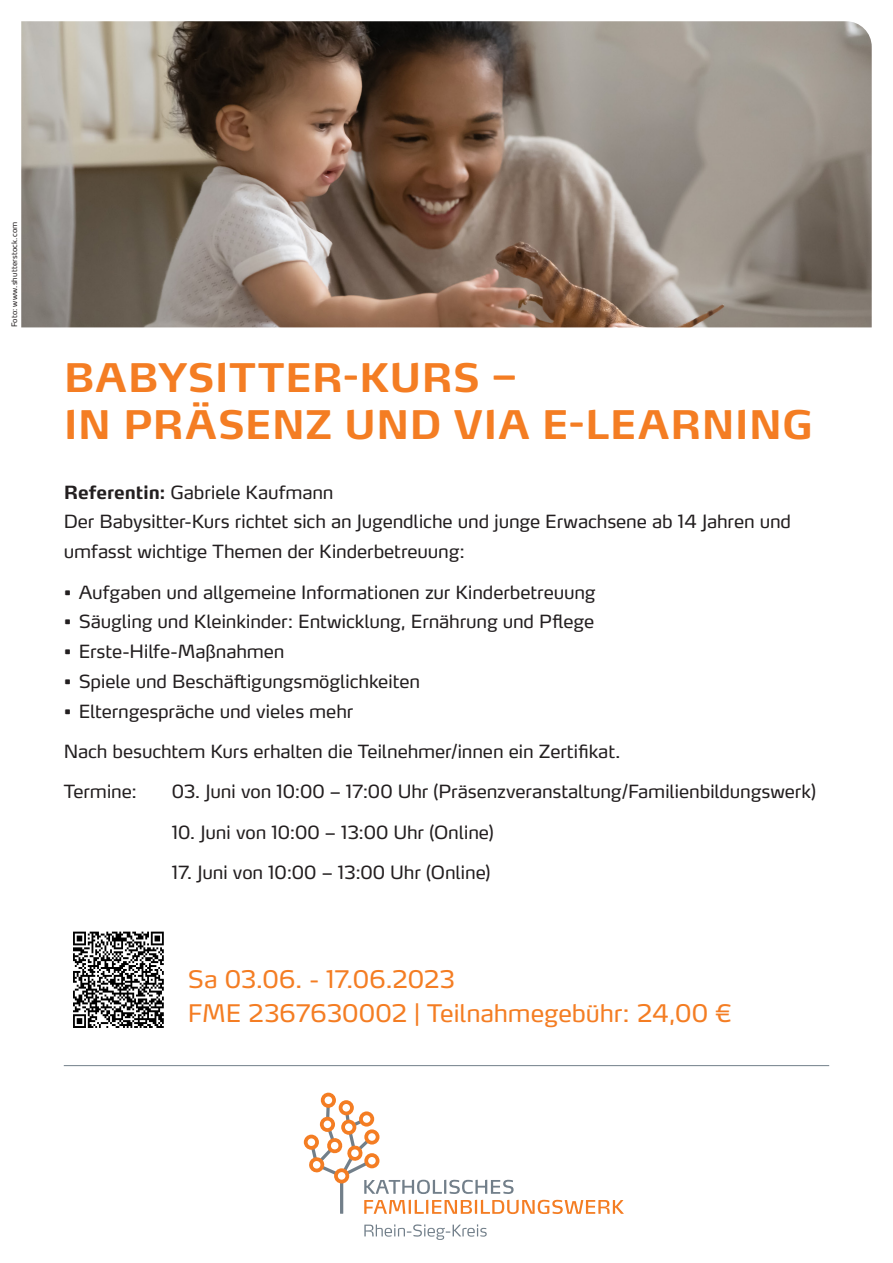
<style>
.page{position:relative;width:893px;height:1263px;background:#fff}
.page>*{position:absolute;margin:0;border:0;box-sizing:border-box;transform-origin:0 0}
._01_Headline_1_Ordnu{font:700 39px/46.8px "Max OT";letter-spacing:.005em;color:#f47d23}
._03_Grundtext_12pt{font:24px/34px "Max OT";letter-spacing:-.005em;color:#f47d23}
._03_Grundtext_12pt-2{font:18px/29.7px "Max OT";letter-spacing:-.01em;color:#231f20}
._05_Copyright_Bild{font:7.5px "Max OT";letter-spacing:.02em;color:#231f20}
.s1{font-weight:700}
</style>
<div class="page">
<img style="left:21px;top:21px;width:851px;height:306px">
<hr style="left:64px;top:1065px;width:765px;height:1px;background:#727f8a">
<img style="left:73px;top:931px;width:91px;height:97px">
<svg style="left:304px;top:1092px;width:320px;height:122px"></svg>
<svg style="left:364px;top:1224px;width:123px;height:16px"></svg>
<p class="_05_Copyright_Bild" style="left:9px;top:327px;width:107px;rotate:-90deg">Foto: www.shutterstock.com</p>
<p class="_01_Headline_1_Ordnu" style="left:64px;top:354px;width:751px">BABYSITTER-KURS –<br>IN PRÄSENZ UND VIA E-LEARNING</p>
<p class="_03_Grundtext_12pt-2" style="left:64px;top:477px;width:729px"><span class="s1">Referentin:</span> Gabriele Kaufmann<br>Der Babysitter-Kurs richtet sich an Jugendliche und junge Erwachsene ab 14 Jahren und umfasst wichtige Themen der Kinderbetreuung:</p>
<p class="_03_Grundtext_12pt-2" style="left:64px;top:577px;width:533px">• Aufgaben und allgemeine Informationen zur Kinderbetreuung</p>
<p class="_03_Grundtext_12pt-2" style="left:64px;top:607px;width:532px">• Säugling und Kleinkinder: Entwicklung, Ernährung und Pflege</p>
<p class="_03_Grundtext_12pt-2" style="left:64px;top:636px;width:222px">• Erste-Hilfe-Maßnahmen</p>
<p class="_03_Grundtext_12pt-2" style="left:64px;top:666px;width:358px">• Spiele und Beschäftigungsmöglichkeiten</p>
<p class="_03_Grundtext_12pt-2" style="left:64px;top:696px;width:291px">• Elterngespräche und vieles mehr</p>
<p class="_03_Grundtext_12pt-2" style="left:64px;top:736px;width:558px">Nach besuchtem Kurs erhalten die Teilnehmer/innen ein Zertifikat.</p>
<p class="_03_Grundtext_12pt-2" style="left:64px;top:777px;width:75px">Termine:</p>
<p class="_03_Grundtext_12pt-2" style="left:172px;top:777px;width:646px">03. Juni von 10:00 – 17:00 Uhr (Präsenzveranstaltung/Familienbildungswerk)</p>
<p class="_03_Grundtext_12pt-2" style="left:172px;top:817px;width:324px">10. Juni von 10:00 – 13:00 Uhr (Online)</p>
<p class="_03_Grundtext_12pt-2" style="left:172px;top:857px;width:321px">17. Juni von 10:00 – 13:00 Uhr (Online)</p>
<p class="_03_Grundtext_12pt" style="left:188px;top:961px;width:545px">Sa 03.06. - 17.06.2023<br>FME 2367630002 | Teilnahmegebühr: 24,00 €</p>
</div>
